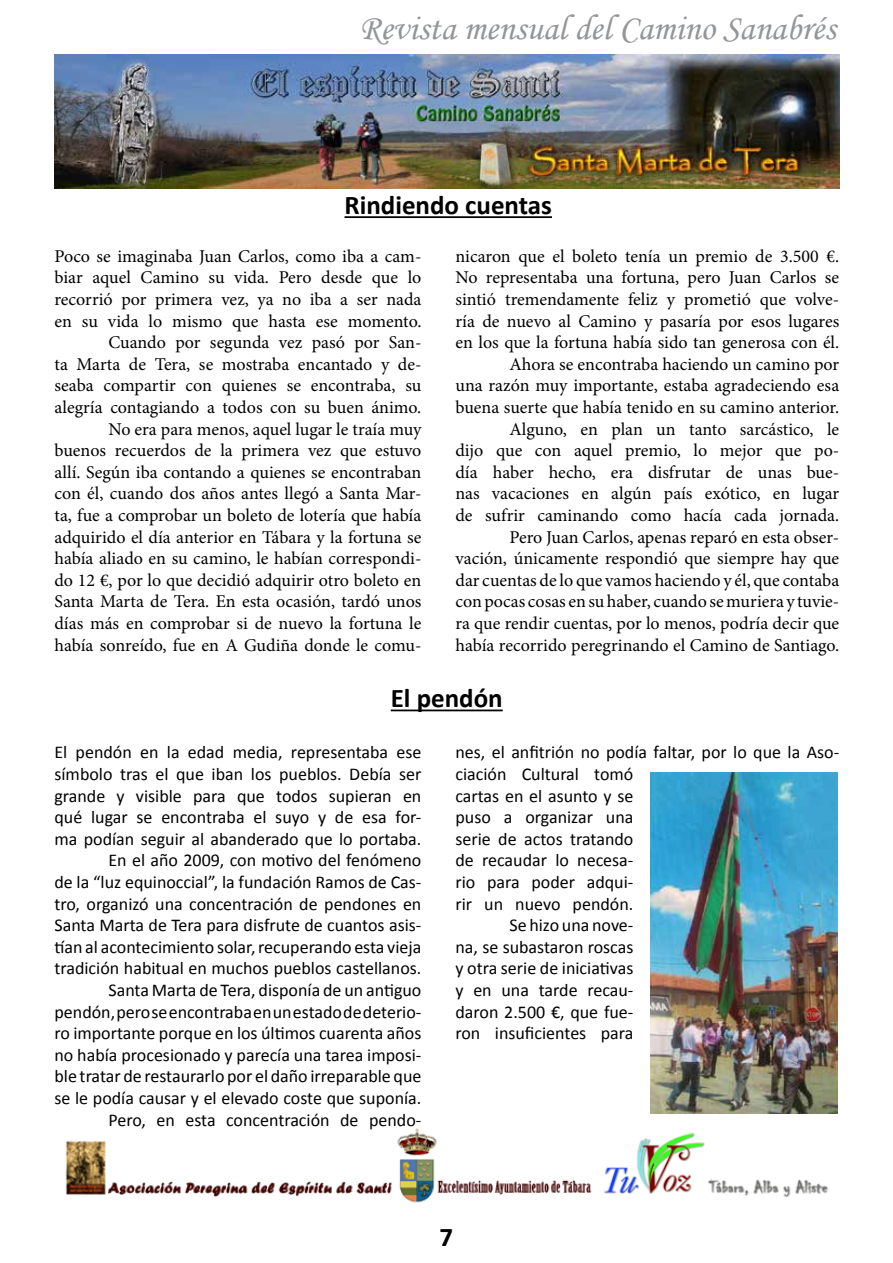
<style>
.page{position:relative;width:893px;height:1263px;background:#fff}
.page>*{position:absolute;margin:0;border:0;box-sizing:border-box;transform-origin:0 0}
.t1{font:36px "Monotype Corsiva";color:#939598}
.t2{font:700 27px "Calibri";color:#000}
.t3{font:18px/21.6px "Minion Pro";color:#000;text-align:right}
.t4{font:18px/21.6px "Calibri";color:#000;text-align:right}
</style>
<div class="page">
<img style="left:65px;top:1128px;width:764px;height:75px">
<img style="left:55px;top:54px;width:785px;height:134px">
<hr style="left:344px;top:216px;width:208px;height:2px;background:#000">
<hr style="left:391px;top:709px;width:112px;height:2px;background:#000">
<img style="left:650px;top:772px;width:187px;height:341px">
<h1 class="t1" style="left:359px;top:7px;width:478px">Revista mensual del Camino Sanabrés</h1>
<h2 class="t2" style="left:344px;top:188px;width:209px">Rindiendo cuentas</h2>
<p class="t3" style="left:54px;top:245px;width:369px">Poco se imaginaba Juan Carlos, como iba a cam&shy;biar aquel Camino su vida. Pero desde que lo recorrió por primera vez, ya no iba a ser nada en su vida lo mismo que hasta ese momento.<br>Cuando por segunda vez pasó por San-<br>ta Marta de Tera, se mostraba encantado y de&shy;seaba compartir con quienes se encontraba, su alegría contagiando a todos con su buen ánimo.<br>No era para menos, aquel lugar le traía muy buenos recuerdos de la primera vez que estuvo allí. Según iba contando a quienes se encontraban con él, cuando dos años antes llegó a Santa Mar&shy;ta, fue a comprobar un boleto de lotería que había adquirido el día anterior en Tábara y la fortuna se había aliado en su camino, le habían correspondi&shy;do 12 €, por lo que decidió adquirir otro boleto en Santa Marta de Tera. En esta ocasión, tardó unos días más en comprobar si de nuevo la fortuna le había sonreído, fue en A Gudiña donde le comu-</p>
<p class="t3" style="left:455px;top:245px;width:385px">nicaron que el boleto tenía un premio de 3.500 €.<br>No representaba una fortuna, pero Juan Carlos se sintió tremendamente feliz y prometió que volve&shy;ría de nuevo al Camino y pasaría por esos lugares en los que la fortuna había sido tan generosa con él.<br>Ahora se encontraba haciendo un camino por<br>una razón muy importante, estaba agradeciendo esa buena suerte que había tenido en su camino anterior.<br>Alguno, en plan un tanto sarcástico, le<br>dijo que con aquel premio, lo mejor que po&shy;día haber hecho, era disfrutar de unas bue&shy;nas vacaciones en algún país exótico, en lugar de sufrir caminando como hacía cada jornada.<br>Pero Juan Carlos, apenas reparó en esta obser&shy;vación, únicamente respondió que siempre hay que dar cuentas de lo que vamos haciendo y él, que contaba con pocas cosas en su haber, cuando se muriera y tuvie&shy;ra que rendir cuentas, por lo menos, podría decir que había recorrido peregrinando el Camino de Santiago.</p>
<h2 class="t2" style="left:391px;top:681px;width:114px">El pendón</h2>
<p class="t4" style="left:54px;top:742px;width:368px">El pendón en la edad media, representaba ese símbolo tras el que iban los pueblos. Debía ser grande y visible para que todos supieran en qué lugar se encontraba el suyo y de esa for&shy;ma podían seguir al abanderado que lo portaba.<br>En el año 2009, con motivo del fenómeno<br>de la “luz equinoccial”, la fundación Ramos de Cas&shy;tro, organizó una concentración de pendones en Santa Marta de Tera para disfrute de cuantos asis&shy;tían al acontecimiento solar, recuperando esta vieja tradición habitual en muchos pueblos castellanos.<br>Santa Marta de Tera, disponía de un antiguo pendón, pero se encontraba en un estado de deterio&shy;ro importante porque en los últimos cuarenta años no había procesionado y parecía una tarea imposi&shy;ble tratar de restaurarlo por el daño irreparable que se le podía causar y el elevado coste que suponía.<br>Pero, en esta concentración de pendo-</p>
<p class="t4" style="left:455px;top:742px;width:385px">nes, el anfitrión no podía faltar, por lo que la Aso-</p>
<p class="t4" style="left:455px;top:763px;width:179px">ciación Cultural tomó</p>
<p class="t4" style="left:455px;top:785px;width:179px">cartas en el asunto y se</p>
<p class="t4" style="left:455px;top:806px;width:179px">puso a organizar una</p>
<p class="t4" style="left:455px;top:828px;width:179px">serie de actos tratando</p>
<p class="t4" style="left:455px;top:850px;width:179px">de recaudar lo necesa-</p>
<p class="t4" style="left:455px;top:871px;width:179px">rio para poder adqui-</p>
<p class="t4" style="left:455px;top:893px;width:179px">rir un nuevo pendón.</p>
<p class="t4" style="left:509px;top:914px;width:125px">Se hizo una nove-</p>
<p class="t4" style="left:455px;top:936px;width:179px">na, se subastaron roscas</p>
<p class="t4" style="left:455px;top:958px;width:179px">y otra serie de iniciativas</p>
<p class="t4" style="left:455px;top:979px;width:179px">y en una tarde recau-</p>
<p class="t4" style="left:455px;top:1001px;width:179px">daron 2.500 €, que fue-</p>
<p class="t4" style="left:455px;top:1022px;width:179px">ron insuficientes para</p>
<h2 class="t2" style="left:440px;top:1220px;width:15px">7</h2>
</div>
